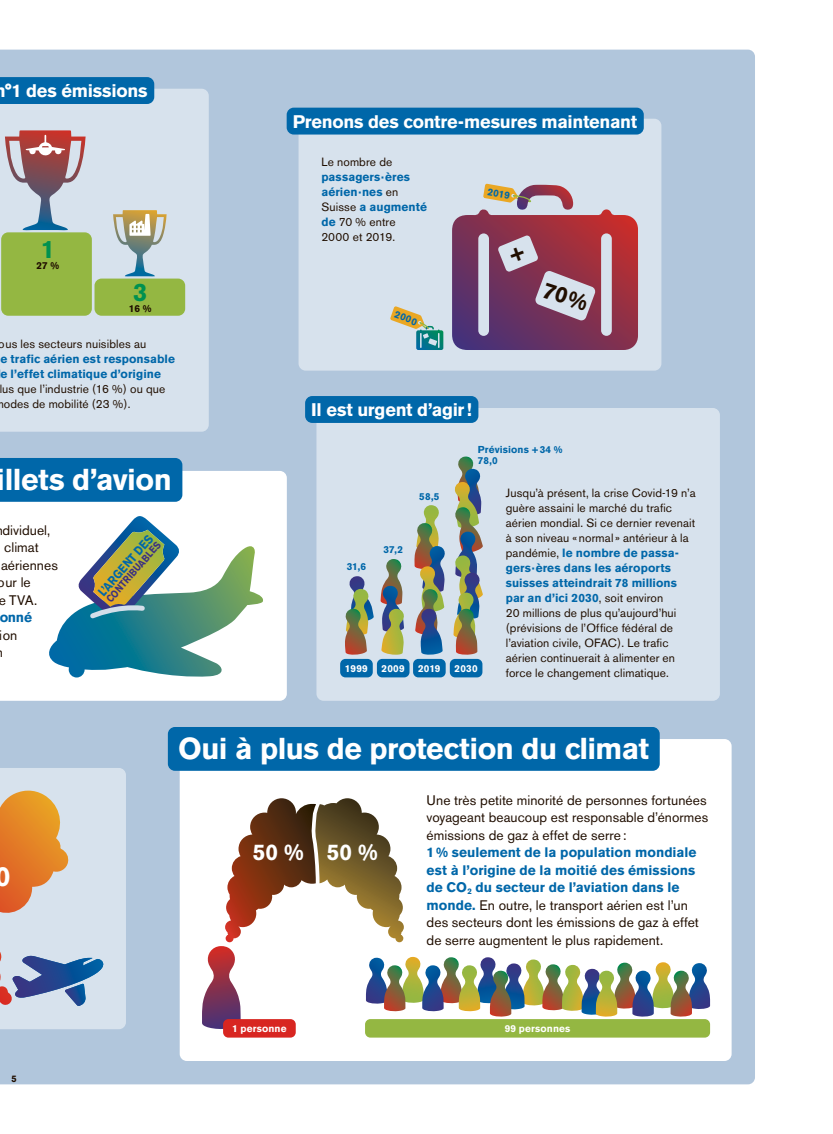
<style>
.page{position:relative;width:833px;height:1134px;background:#fff}
.page>*{position:absolute;margin:0;border:0;box-sizing:border-box;transform-origin:0 0}
.t1{font:700 30px "Akzidenz Grotesk BE";letter-spacing:-.02em;color:#fff}
.t2{font:700 27.5px "Akzidenz Grotesk BE";color:#fff}
.t3{font:700 25px "Akzidenz Grotesk BE";color:#009150}
.t4{font:700 22.5px "Akzidenz Grotesk BE";color:#fff}
.t5{font:700 18.12px "Akzidenz Grotesk BE";letter-spacing:-.015em;color:#fff}
.t6{font:700 13.75px/17.5px "Akzidenz Grotesk BE";color:#0067a9}
.t7{font:13.75px/17.5px "Akzidenz Grotesk BE";letter-spacing:.005em;color:#200e00;text-align:justify}
.t8{font:700 12.38px "Akzidenz Grotesk BE";color:#0067a9;scale:.85 1}
.t9{font:11.88px/15px "Akzidenz Grotesk BE";letter-spacing:.01em;color:#200e00}
.t10{font:700 11.88px/15px "Akzidenz Grotesk BE";letter-spacing:.005em;color:#0067a9}
.t11{font:700 10.38px "Akzidenz Grotesk BE";color:#3c3281;scale:.85 1}
.t12{font:700 10px/11.2px "Akzidenz Grotesk BE";letter-spacing:.01em;color:#0067a9}
.t13{font:700 10px "Akzidenz Grotesk BE";letter-spacing:.02em;color:#fff}
.t14{font:700 10px "Akzidenz Grotesk BE";color:#200e00}
.t15{font:700 9.38px "Akzidenz Grotesk BE";color:#200e00}
.s1{font-weight:400;color:#200e00}
.s2{font-weight:700;color:#0067a9}
</style>
<div class="page">
<div style="left:0;top:50px;width:755px;height:1034px;background:#b1c6dc"></div>
<svg style="left:0;top:471px;width:287px;height:230px"></svg>
<div style="left:0;top:89px;width:209px;height:343px;background:#d7e2ed"></div>
<div style="left:298px;top:119px;width:363px;height:252px;background:#d7e2ed"></div>
<div style="left:316px;top:408px;width:404px;height:293px;background:#d7e2ed"></div>
<svg style="left:180px;top:739px;width:551px;height:322px"></svg>
<div style="left:340px;top:659px;width:33px;height:18px;background:#0067a9;border-radius:5px"></div>
<div style="left:377px;top:659px;width:32px;height:18px;background:#0067a9;border-radius:5px"></div>
<div style="left:413px;top:659px;width:33px;height:18px;background:#0067a9;border-radius:5px"></div>
<div style="left:450px;top:659px;width:32px;height:18px;background:#0067a9;border-radius:5px"></div>
<div style="left:365px;top:1019px;width:345px;height:18px;background:#94b742;border-radius:5px"></div>
<div style="left:94px;top:279px;width:91px;height:37px;background:#94b742;border-radius:7px"></div>
<div style="left:1px;top:232px;width:91px;height:84px;background:#94b742;border-radius:7px"></div>
<svg style="left:0;top:768px;width:126px;height:261px;background:#cbc3c0"></svg>
<svg style="left:380px;top:559px;width:25px;height:96px;background:#929d81"></svg>
<svg style="left:414px;top:505px;width:31px;height:150px;background:#8b968e"></svg>
<img style="left:453px;top:457px;width:30px;height:198px">
<svg style="left:344px;top:576px;width:30px;height:79px;background:#9c9c88"></svg>
<svg style="left:113px;top:210px;width:54px;height:66px;background:#bac1b9"></svg>
<svg style="left:5px;top:130px;width:81px;height:100px;background:#b39ea8"></svg>
<svg style="left:390px;top:306px;width:53px;height:44px;background:#b1c3b0"></svg>
<svg style="left:202px;top:798px;width:508px;height:231px"></svg>
<div style="left:223px;top:1019px;width:73px;height:18px;background:#d82621;border-radius:5px"></div>
<svg style="left:45px;top:516px;width:219px;height:163px"></svg>
<div style="left:0;top:77px;width:154px;height:27px;background:#0067a9"></div>
<div style="left:287px;top:108px;width:357px;height:27px;background:#0067a9;border-radius:7px"></div>
<div style="left:305px;top:396px;width:173px;height:27px;background:#0067a9;border-radius:7px"></div>
<div style="left:168px;top:727px;width:491px;height:44px;background:#0067a9;border-radius:7px"></div>
<div style="left:0;top:458px;width:182px;height:44px;background:#0067a9"></div>
<svg style="left:452px;top:184px;width:186px;height:166px;background:#9e6980"></svg>
<h3 class="t5" style="left:-5px;top:80px;width:155px">n°1 des émissions</h3>
<h3 class="t3" style="left:41px;top:235px;width:16px">1</h3>
<p class="t14" style="left:36px;top:260px;width:24px">27 %</p>
<h3 class="t3" style="left:133px;top:278px;width:16px">3</h3>
<p class="t14" style="left:129px;top:303px;width:24px">16 %</p>
<p class="t9" style="left:-1px;top:336px;width:149px">ous les secteurs nuisibles au</p>
<p class="t10" style="left:0;top:351px;width:176px">e trafic aérien est responsable e l’effet climatique d’origine</p>
<p class="t9" style="left:4px;top:381px;width:163px;text-indent:-4px">lus que l’industrie (16 %) ou que odes de mobilité (23 %).</p>
<h1 class="t1" style="left:-3px;top:462px;width:176px">illets d’avion</h1>
<p class="t7" style="left:2px;top:521px;width:49px">dividuel,</p>
<p class="t7" style="left:4px;top:539px;width:36px">climat</p>
<p class="t7" style="left:1px;top:556px;width:58px">aériennes</p>
<p class="t7" style="left:-2px;top:574px;width:34px">our le</p>
<p class="t7" style="left:-2px;top:591px;width:41px">e TVA.</p>
<p class="t6" style="left:-1px;top:609px;width:35px">onné</p>
<p class="t7" style="left:0;top:626px;width:19px">ion</p>
<p class="t8" style="left:95px;top:589px;width:92px;rotate:-49deg">L’ARGENT DES</p>
<p class="t11" style="left:104px;top:597px;width:92px;rotate:-49deg">CONTRIBUABLES</p>
<h3 class="t5" style="left:293px;top:111px;width:346px">Prenons des contre-mesures maintenant</h3>
<p class="t9" style="left:321px;top:155px;width:72px">Le nombre de</p>
<p class="t10" style="left:321px;top:170px;width:107px">passagers·ères aérien·nes <span class="s1">en<br>Suisse</span> a augmenté de <span class="s1">70 % entre<br>2000 et 2019.</span></p>
<p class="t12" style="left:397px;top:309px;width:25px;rotate:20deg">2000</p>
<p class="t12" style="left:489px;top:186px;width:24px;rotate:10deg">2019</p>
<h3 class="t5" style="left:311px;top:399px;width:162px">Il est urgent d’agir!</h3>
<p class="t12" style="left:478px;top:444px;width:86px">Prévisions +34 %<br>78,0</p>
<p class="t12" style="left:347px;top:561px;width:21px">31,6</p>
<p class="t12" style="left:419px;top:491px;width:22px">58,5</p>
<p class="t12" style="left:383px;top:544px;width:21px">37,2</p>
<p class="t13" style="left:345px;top:663px;width:24px">1999</p>
<p class="t13" style="left:381px;top:663px;width:25px">2009</p>
<p class="t13" style="left:418px;top:663px;width:24px">2019</p>
<p class="t13" style="left:454px;top:663px;width:25px">2030</p>
<p class="t9" style="left:506px;top:485px;width:191px">Jusqu’à présent, la crise Covid-19 n’a guère assaini le marché du trafic aérien mondial. Si ce dernier revenait à son niveau « normal» antérieur à la pandémie, <span class="s2">le nombre de passa&shy;gers·ères dans les aéroports suisses atteindrait 78 millions par an d’ici 2030</span>, soit environ<br>20 millions de plus qu’aujourd’hui (prévisions de l’Office fédéral de l’aviation civile, OFAC). Le trafic aérien continuerait à alimenter en force le changement climatique.</p>
<h2 class="t2" style="left:-4px;top:861px;width:17px">0</h2>
<p class="t15" style="left:12px;top:1073px;width:7px">5</p>
<h1 class="t1" style="left:178px;top:731px;width:472px">Oui à plus de protection du climat</h1>
<h3 class="t4" style="left:253px;top:839px;width:127px">50 % 50 %</h3>
<p class="t7" style="left:426px;top:791px;width:283px">Une très petite minorité de personnes fortunées voyageant beaucoup est responsable d’énormes émissions de gaz à effet de serre :</p>
<p class="t6" style="left:426px;top:844px;width:274px">1% seulement de la population mondiale est à l’origine de la moitié des émissions de CO<sub>2</sub> du secteur de l’aviation dans le monde. <span class="s1">En outre, le transport aérien est l’un des secteurs dont les émissions de gaz à effet de serre augmentent le plus rapidement.</span></p>
<p class="t13" style="left:232px;top:1023px;width:56px">1 personne</p>
<p class="t13" style="left:504px;top:1023px;width:67px">99 personnes</p>
</div>
